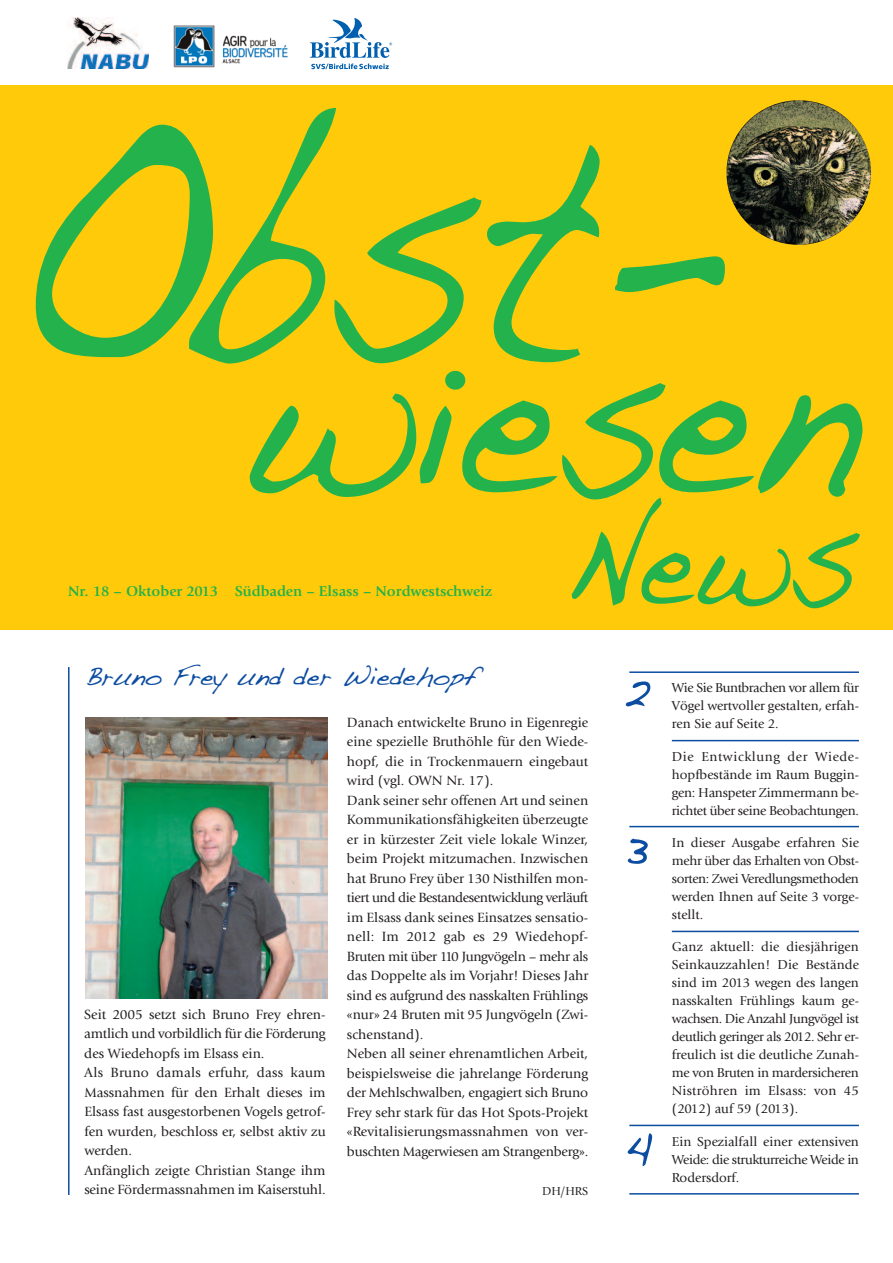
<style>
.page{position:relative;width:893px;height:1263px;background:#fff}
.page>*{position:absolute;margin:0;border:0;box-sizing:border-box;transform-origin:0 0}
.t1{font:321.75px "Handwriting Dakota";color:#23b24b;scale:.77 1}
.t2{font:262.2px "Handwriting Dakota";color:#23b24b;scale:.77 1}
.t3{font:146.25px "Handwriting Dakota";color:#23b24b;scale:.77 1}
.t4{font:54px "Handwriting Dakota";color:#0d4da1}
.t5{font:27px "Handwriting Dakota";letter-spacing:-.015em;color:#0d4da1}
.t6{font:700 15px "Giovanni";color:#23b24b}
.t7{font:13.95px/19.5px "Giovanni";color:#231f20}
.t8{font:13.5px/18px "Giovanni";letter-spacing:-.015em;color:#231f20;text-align:justify}
.t9{font:12px "Giovanni";color:#231f20}
.s1{font-size:226.05px}
</style>
<div class="page">
<hr style="left:68px;top:667px;width:2px;height:528px;background:#0d4da1">
<hr style="left:629px;top:671px;width:230px;height:2px;background:#0d4da1">
<hr style="left:672px;top:740px;width:187px;height:1px;background:#0d4da1">
<hr style="left:629px;top:826px;width:230px;height:1px;background:#0d4da1">
<hr style="left:672px;top:931px;width:187px;height:1px;background:#0d4da1">
<hr style="left:629px;top:1125px;width:230px;height:1px;background:#0d4da1">
<hr style="left:629px;top:1193px;width:230px;height:1px;background:#0d4da1">
<div style="left:0;top:85px;width:893px;height:544px;background:#feca0a"></div>
<img style="left:726px;top:100px;width:145px;height:145px;border-radius:50%">
<div style="left:445px;top:371px;width:20px;height:19px;background:#23b24b;border-radius:50%"></div>
<img style="left:67px;top:17px;width:81px;height:51px">
<img style="left:173px;top:26px;width:115px;height:41px">
<svg style="left:310px;top:18px;width:82px;height:51px"></svg>
<img style="left:85px;top:717px;width:242px;height:281px">
<h1 class="t1" style="left:15px;top:55px;width:923px">Obst-</h1>
<h2 class="t2" style="left:244px;top:249px;width:800px">wie<span class="s1">s</span>en</h2>
<h3 class="t3" style="left:563px;top:468px;width:385px">News</h3>
<p class="t6" style="left:68px;top:585px;width:426px">Nr. 18 – Oktober 2013 Südbaden – Elsass – Nordwestschweiz</p>
<h3 class="t5" style="left:85px;top:660px;width:395px">Bruno Frey und der Wiedehopf</h3>
<p class="t7" style="left:84px;top:1005px;width:243px">Seit 2005 setzt sich Bruno Frey ehren&shy;amtlich und vorbildlich für die Förderung des Wiedehopfs im Elsass ein.<br>Als Bruno damals erfuhr, dass kaum Massnahmen für den Erhalt dieses im Elsass fast ausgestorbenen Vogels getrof&shy;fen wurden, beschloss er, selbst aktiv zu werden.<br>Anfänglich zeigte Christian Stange ihm seine Fördermassnahmen im Kaiserstuhl.</p>
<p class="t7" style="left:347px;top:713px;width:243px">Danach entwickelte Bruno in Eigenregie eine spezielle Bruthöhle für den Wiede&shy;hopf, die in Trockenmauern eingebaut wird (vgl. OWN Nr. 17).<br>Dank seiner sehr offenen Art und seinen Kommunikationsfähigkeiten überzeugte er in kürzester Zeit viele lokale Winzer, beim Projekt mitzumachen. Inzwischen hat Bruno Frey über 130 Nisthilfen mon&shy;tiert und die Bestandesentwicklung verläuft im Elsass dank seines Einsatzes sensatio&shy;nell: Im 2012 gab es 29 Wiedehopf-Bruten mit über 110 Jungvögeln – mehr als das Doppelte als im Vorjahr! Dieses Jahr sind es aufgrund des nasskalten Frühlings «nur» 24 Bruten mit 95 Jungvögeln (Zwi&shy;schenstand).<br>Neben all seiner ehrenamtlichen Arbeit, beispielsweise die jahrelange Förderung der Mehlschwalben, engagiert sich Bruno Frey sehr stark für das Hot Spots-Projekt «Revitalisierungsmassnahmen von ver&shy;buschten Magerwiesen am Strangenberg».</p>
<p class="t9" style="left:542px;top:1186px;width:48px">DH/HRS</p>
<h3 class="t4" style="left:622px;top:655px;width:30px">2</h3>
<h3 class="t4" style="left:623px;top:812px;width:26px">3</h3>
<h3 class="t4" style="left:623px;top:1108px;width:30px">4</h3>
<p class="t8" style="left:672px;top:680px;width:189px">Wie Sie Buntbrachen vor allem für Vögel wertvoller gestalten, erfah&shy;ren Sie auf Seite 2.</p>
<p class="t8" style="left:672px;top:748px;width:189px">Die Entwicklung der Wiede&shy;hopfbestände im Raum Buggin&shy;gen: Hanspeter Zimmermann be&shy;richtet über seine Beobachtungen.</p>
<p class="t8" style="left:672px;top:835px;width:189px">In dieser Ausgabe erfahren Sie mehr über das Erhalten von Obst&shy;sorten: Zwei Veredlungsmethoden werden Ihnen auf Seite 3 vorge&shy;stellt.</p>
<p class="t8" style="left:672px;top:939px;width:189px">Ganz aktuell: die diesjährigen Seinkauzzahlen! Die Bestände sind im 2013 wegen des langen nasskalten Frühlings kaum ge&shy;wachsen. Die Anzahl Jungvögel ist deutlich geringer als 2012. Sehr er&shy;freulich ist die deutliche Zunah&shy;me von Bruten in mardersicheren Niströhren im Elsass: von 45 (2012) auf 59 (2013).</p>
<p class="t8" style="left:672px;top:1133px;width:189px">Ein Spezialfall einer extensiven Weide: die strukturreiche Weide in Rodersdorf.</p>
</div>
